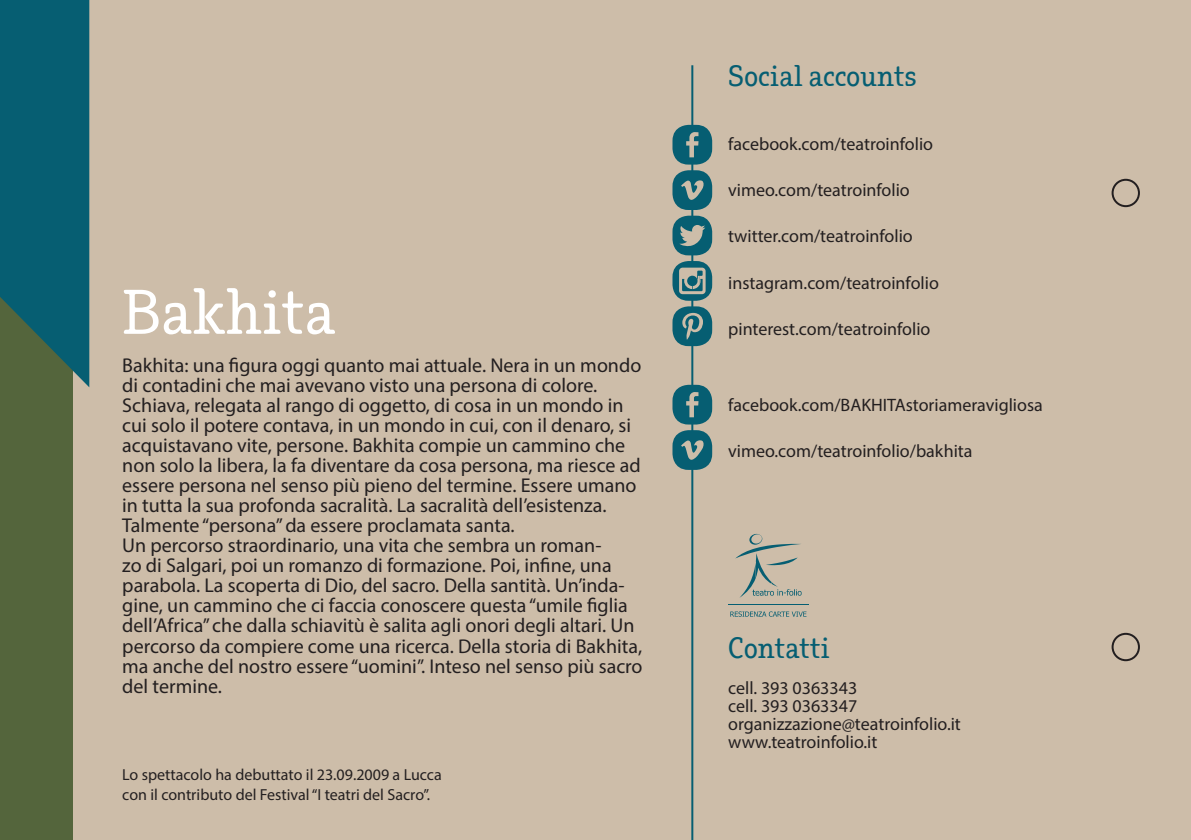
<style>
.page{position:relative;width:1191px;height:840px;background:#fff}
.page>*{position:absolute;margin:0;border:0;box-sizing:border-box;transform-origin:0 0}
.t1{font:60px "Efja";color:#fff}
.t2{font:28px "Efja";color:#065e72}
.t3{font:20px/20px "Myriad Pro";color:#231f20}
.t4{font:18px/18px "Myriad Pro";color:#231f20}
.t5{font:16px/20px "Myriad Pro";color:#231f20}
</style>
<div class="page">
<div style="left:0;top:0;width:1191px;height:839px;background:#cdbda9"></div>
<div style="left:0;top:0;width:72px;height:839px;background:#54653c"></div>
<svg style="left:0;top:0;width:89px;height:387px;background:#0f5f6c"></svg>
<div style="left:1111px;top:179px;width:29px;height:28px;border:2px solid #231f20;border-radius:50%"></div>
<div style="left:1111px;top:632px;width:29px;height:28px;border:2px solid #231f20;border-radius:50%"></div>
<hr style="left:691px;top:65px;width:2px;height:774px;background:#065e72">
<svg style="left:735px;top:533px;width:66px;height:64px"></svg>
<svg style="left:730px;top:611px;width:76px;height:5px"></svg>
<hr style="left:728px;top:604px;width:81px;height:1px;background:#065e72">
<div style="left:672px;top:125px;width:40px;height:39px;background:#065e72;border-radius:16px"></div>
<div style="left:672px;top:384px;width:40px;height:40px;background:#065e72;border-radius:16px"></div>
<div style="left:672px;top:215px;width:40px;height:40px;background:#065e72;border-radius:16px"></div>
<div style="left:672px;top:261px;width:40px;height:39px;background:#065e72;border-radius:16px"></div>
<div style="left:672px;top:306px;width:40px;height:40px;background:#065e72;border-radius:16px"></div>
<div style="left:672px;top:430px;width:40px;height:39px;background:#065e72;border-radius:16px"></div>
<div style="left:672px;top:170px;width:40px;height:40px;background:#065e72;border-radius:16px"></div>
<svg style="left:679px;top:225px;width:26px;height:22px"></svg>
<svg style="left:681px;top:440px;width:23px;height:19px"></svg>
<svg style="left:681px;top:180px;width:23px;height:20px"></svg>
<svg style="left:679px;top:267px;width:26px;height:27px"></svg>
<svg style="left:686px;top:132px;width:12px;height:25px"></svg>
<svg style="left:686px;top:392px;width:12px;height:25px"></svg>
<svg style="left:682px;top:313px;width:21px;height:26px"></svg>
<h1 class="t1" style="left:122px;top:276px;width:215px">Bakhita</h1>
<p class="t3" style="left:122px;top:355px;width:522px">Bakhita: una figura oggi quanto mai attuale. Nera in un mondo di contadini che mai avevano visto una persona di colore.<br>Schiava, relegata al rango di oggetto, di cosa in un mondo in cui solo il potere contava, in un mondo in cui, con il denaro, si acquistavano vite, persone. Bakhita compie un cammino che non solo la libera, la fa diventare da cosa persona, ma riesce ad essere persona nel senso più pieno del termine. Essere umano in tutta la sua profonda sacralità. La sacralità dell’esistenza.<br>Talmente “persona” da essere proclamata santa.<br>Un percorso straordinario, una vita che sembra un roman-<br>zo di Salgari, poi un romanzo di formazione. Poi, infine, una parabola. La scoperta di Dio, del sacro. Della santità. Un’inda&shy;gine, un cammino che ci faccia conoscere questa “umile figlia dell’Africa” che dalla schiavitù è salita agli onori degli altari. Un percorso da compiere come una ricerca. Della storia di Bakhita, ma anche del nostro essere “uomini”. Inteso nel senso più sacro del termine.</p>
<p class="t5" style="left:122px;top:763px;width:321px">Lo spettacolo ha debuttato il 23.09.2009 a Lucca con il contributo del Festival “I teatri del Sacro”.</p>
<h2 class="t2" style="left:728px;top:59px;width:190px">Social accounts</h2>
<p class="t4" style="left:728px;top:135px;width:206px">facebook.com/teatroinfolio</p>
<p class="t4" style="left:728px;top:181px;width:183px">vimeo.com/teatroinfolio</p>
<p class="t4" style="left:728px;top:227px;width:186px">twitter.com/teatroinfolio</p>
<p class="t4" style="left:728px;top:273px;width:212px">instagram.com/teatroinfolio</p>
<p class="t4" style="left:728px;top:319px;width:204px">pinterest.com/teatroinfolio</p>
<p class="t4" style="left:728px;top:395px;width:316px">facebook.com/BAKHITAstoriameravigliosa</p>
<p class="t4" style="left:728px;top:441px;width:246px">vimeo.com/teatroinfolio/bakhita</p>
<h2 class="t2" style="left:728px;top:630px;width:103px">Contatti</h2>
<p class="t4" style="left:728px;top:678px;width:234px">cell. 393 0363343<br>cell. 393 0363347 organizzazione@teatroinfolio.it www.teatroinfolio.it</p>
</div>
